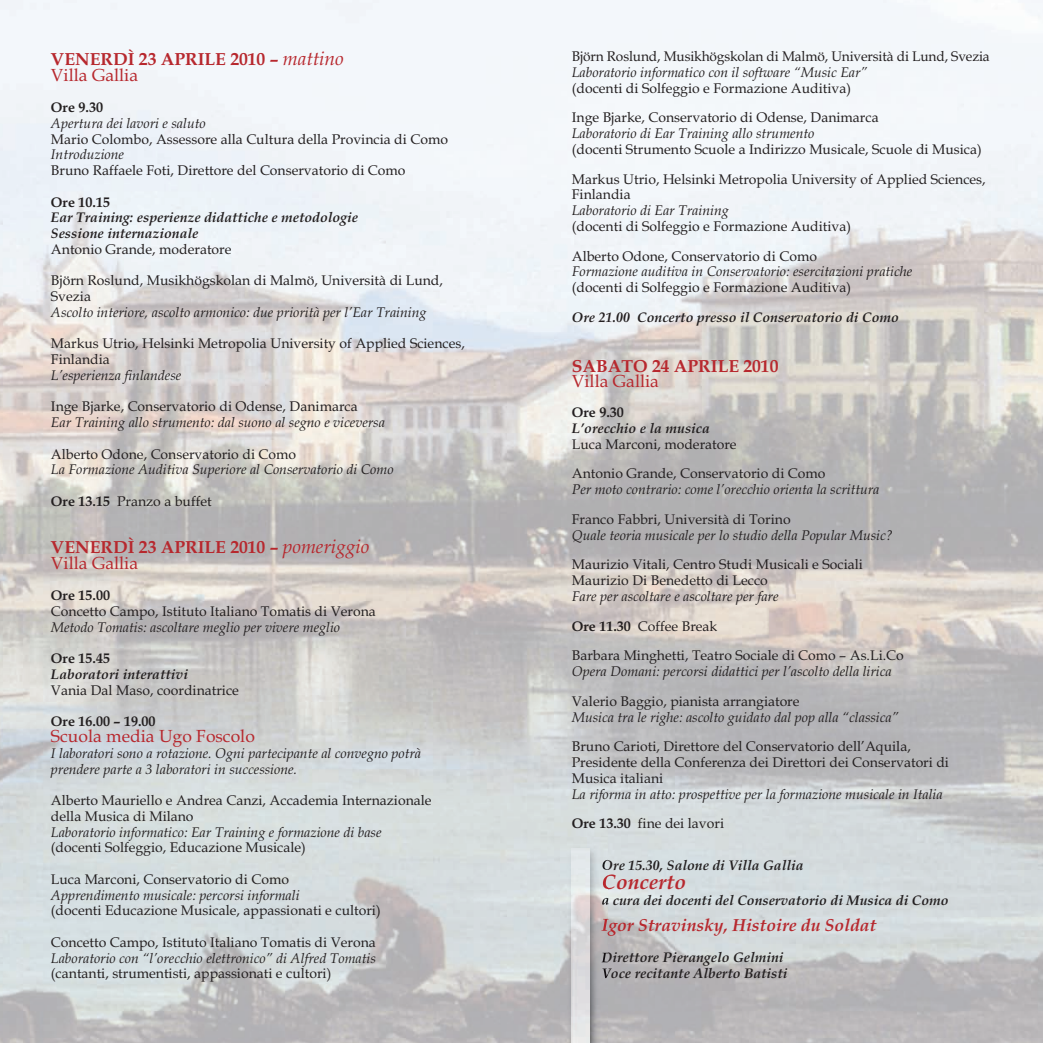
<style>
.page{position:relative;width:1043px;height:1043px;background:#fff}
.page>*{position:absolute;margin:0;border:0;box-sizing:border-box;transform-origin:0 0}
.t1{font:italic 700 21px "Book Antiqua";color:#b7282e}
.t2{font:700 17.5px/15.8px "Book Antiqua";color:#b7282e}
.t3{font:17.5px "Book Antiqua";color:#b7282e}
.t4{font:italic 700 17.5px "Book Antiqua";color:#b7282e}
.t5{font:14px/15.8px "Book Antiqua";color:#231f20}
.t6{font:14px/15.8px "Book Antiqua Italic OTF";color:#231f20}
.t7{font:italic 700 14px/15.8px "Book Antiqua";color:#231f20}
.t8{font:700 14px "Book Antiqua";color:#231f20}
.s1{font-weight:400;font-style:italic;font-size:19.25px}
.s2{font-weight:400}
.s3{font-weight:700}
</style>
<div class="page">
<img style="left:0;top:0;width:1043px;height:1043px">
<img style="left:560px;top:837px;width:48px;height:206px">
<svg style="left:602px;top:860px;width:6px;height:10px"></svg>
<img style="left:603px;top:874px;width:5px;height:15px">
<svg style="left:602px;top:894px;width:6px;height:11px"></svg>
<img style="left:601px;top:919px;width:7px;height:17px">
<svg style="left:602px;top:952px;width:6px;height:10px"></svg>
<svg style="left:602px;top:968px;width:6px;height:10px"></svg>
<img style="left:572px;top:849px;width:17px;height:194px">
<p class="t2" style="left:51px;top:53px;width:294px">VENERDÌ 23 APRILE 2010 – <span class="s1">mattino<br></span><span class="s2">Villa Gallia</span></p>
<p class="t8" style="left:51px;top:102px;width:54px">Ore 9.30</p>
<p class="t6" style="left:51px;top:117px;width:156px">Apertura dei lavori e saluto</p>
<p class="t5" style="left:51px;top:133px;width:399px">Mario Colombo, Assessore alla Cultura della Provincia di Como</p>
<p class="t6" style="left:51px;top:148px;width:75px">Introduzione</p>
<p class="t5" style="left:51px;top:164px;width:356px">Bruno Raffaele Foti, Direttore del Conservatorio di Como</p>
<p class="t8" style="left:51px;top:196px;width:61px">Ore 10.15</p>
<p class="t7" style="left:51px;top:211px;width:309px">Ear Training: esperienze didattiche e metodologie<br>Sessione internazionale</p>
<p class="t5" style="left:51px;top:243px;width:182px">Antonio Grande, moderatore</p>
<p class="t5" style="left:51px;top:274px;width:394px">Björn Roslund, Musikhögskolan di Malmö, Università di Lund,<br>Svezia</p>
<p class="t6" style="left:51px;top:306px;width:377px">Ascolto interiore, ascolto armonico: due priorità per l’Ear Training</p>
<p class="t5" style="left:51px;top:337px;width:415px">Markus Utrio, Helsinki Metropolia University of Applied Sciences,<br>Finlandia</p>
<p class="t6" style="left:51px;top:369px;width:132px">L’esperienza finlandese</p>
<p class="t5" style="left:51px;top:400px;width:308px">Inge Bjarke, Conservatorio di Odense, Danimarca</p>
<p class="t6" style="left:51px;top:416px;width:335px">Ear Training allo strumento: dal suono al segno e viceversa</p>
<p class="t5" style="left:51px;top:448px;width:247px">Alberto Odone, Conservatorio di Como</p>
<p class="t6" style="left:51px;top:463px;width:344px">La Formazione Auditiva Superiore al Conservatorio di Como</p>
<p class="t5" style="left:51px;top:495px;width:162px"><span class="s3">Ore 13.15</span> Pranzo a buffet</p>
<p class="t2" style="left:51px;top:541px;width:320px">VENERDÌ 23 APRILE 2010 – <span class="s1">pomeriggio<br></span><span class="s2">Villa Gallia</span></p>
<p class="t8" style="left:51px;top:590px;width:61px">Ore 15.00</p>
<p class="t5" style="left:51px;top:605px;width:326px">Concetto Campo, Istituto Italiano Tomatis di Verona</p>
<p class="t6" style="left:51px;top:621px;width:291px">Metodo Tomatis: ascoltare meglio per vivere meglio</p>
<p class="t8" style="left:51px;top:653px;width:61px">Ore 15.45</p>
<p class="t7" style="left:51px;top:668px;width:139px">Laboratori interattivi</p>
<p class="t5" style="left:51px;top:684px;width:189px">Vania Dal Maso, coordinatrice</p>
<p class="t8" style="left:51px;top:716px;width:106px">Ore 16.00 – 19.00</p>
<p class="t3" style="left:51px;top:729px;width:205px">Scuola media Ugo Foscolo</p>
<p class="t6" style="left:51px;top:747px;width:372px">I laboratori sono a rotazione. Ogni partecipante al convegno potrà prendere parte a 3 laboratori in successione.</p>
<p class="t5" style="left:51px;top:794px;width:382px">Alberto Mauriello e Andrea Canzi, Accademia Internazionale della Musica di Milano</p>
<p class="t6" style="left:51px;top:826px;width:332px">Laboratorio informatico: Ear Training e formazione di base</p>
<p class="t5" style="left:51px;top:841px;width:256px">(docenti Solfeggio, Educazione Musicale)</p>
<p class="t5" style="left:51px;top:873px;width:240px">Luca Marconi, Conservatorio di Como</p>
<p class="t6" style="left:51px;top:889px;width:250px">Apprendimento musicale: percorsi informali</p>
<p class="t5" style="left:51px;top:904px;width:331px">(docenti Educazione Musicale, appassionati e cultori)</p>
<p class="t5" style="left:51px;top:936px;width:326px">Concetto Campo, Istituto Italiano Tomatis di Verona</p>
<p class="t6" style="left:51px;top:952px;width:326px">Laboratorio con “l’orecchio elettronico” di Alfred Tomatis</p>
<p class="t5" style="left:51px;top:967px;width:282px">(cantanti, strumentisti, appassionati e cultori)</p>
<p class="t5" style="left:572px;top:50px;width:419px">Björn Roslund, Musikhögskolan di Malmö, Università di Lund, Svezia</p>
<p class="t6" style="left:572px;top:66px;width:297px">Laboratorio informatico con il software “Music Ear”</p>
<p class="t5" style="left:572px;top:75px;width:308px;line-height:29.8px">(docenti di Solfeggio e Formazione Auditiva)<br>Inge Bjarke, Conservatorio di Odense, Danimarca</p>
<p class="t6" style="left:572px;top:127px;width:244px">Laboratorio di Ear Training allo strumento</p>
<p class="t5" style="left:572px;top:136px;width:415px;line-height:29.8px">(docenti Strumento Scuole a Indirizzo Musicale, Scuole di Musica)<br>Markus Utrio, Helsinki Metropolia University of Applied Sciences,</p>
<p class="t5" style="left:572px;top:188px;width:60px">Finlandia</p>
<p class="t6" style="left:572px;top:204px;width:158px">Laboratorio di Ear Training</p>
<p class="t5" style="left:572px;top:213px;width:281px;line-height:29.8px">(docenti di Solfeggio e Formazione Auditiva)<br>Alberto Odone, Conservatorio di Como</p>
<p class="t6" style="left:572px;top:265px;width:342px">Formazione auditiva in Conservatorio: esercitazioni pratiche</p>
<p class="t5" style="left:572px;top:281px;width:281px">(docenti di Solfeggio e Formazione Auditiva)</p>
<p class="t7" style="left:572px;top:311px;width:329px">Ore 21.00 Concerto presso il Conservatorio di Como</p>
<p class="t2" style="left:572px;top:360px;width:208px">SABATO 24 APRILE 2010</p>
<p class="t3" style="left:572px;top:375px;width:89px">Villa Gallia</p>
<p class="t8" style="left:572px;top:407px;width:54px">Ore 9.30</p>
<p class="t7" style="left:572px;top:422px;width:140px">L’orecchio e la musica</p>
<p class="t5" style="left:572px;top:431px;width:255px;line-height:29.8px">Luca Marconi, moderatore<br>Antonio Grande, Conservatorio di Como</p>
<p class="t6" style="left:572px;top:483px;width:309px">Per moto contrario: come l’orecchio orienta la scrittura</p>
<p class="t5" style="left:572px;top:513px;width:220px">Franco Fabbri, Università di Torino</p>
<p class="t6" style="left:572px;top:529px;width:322px">Quale teoria musicale per lo studio della Popular Music?</p>
<p class="t5" style="left:572px;top:558px;width:293px">Maurizio Vitali, Centro Studi Musicali e Sociali<br>Maurizio Di Benedetto di Lecco</p>
<p class="t6" style="left:572px;top:590px;width:208px">Fare per ascoltare e ascoltare per fare</p>
<p class="t5" style="left:572px;top:613px;width:333px;line-height:29.8px"><span class="s3">Ore 11.30</span> Coffee Break<br>Barbara Minghetti, Teatro Sociale di Como – As.Li.Co</p>
<p class="t6" style="left:572px;top:665px;width:321px">Opera Domani: percorsi didattici per l’ascolto della lirica</p>
<p class="t5" style="left:572px;top:695px;width:229px">Valerio Baggio, pianista arrangiatore</p>
<p class="t6" style="left:572px;top:711px;width:328px">Musica tra le righe: ascolto guidato dal pop alla “classica”</p>
<p class="t5" style="left:572px;top:740px;width:379px">Bruno Carioti, Direttore del Conservatorio dell’Aquila,<br>Presidente della Conferenza dei Direttori dei Conservatori di<br>Musica italiani</p>
<p class="t6" style="left:572px;top:788px;width:372px">La riforma in atto: prospettive per la formazione musicale in Italia</p>
<p class="t5" style="left:572px;top:817px;width:154px"><span class="s3">Ore 13.30</span> fine dei lavori</p>
<p class="t7" style="left:602px;top:858px;width:203px">Ore 15.30, Salone di Villa Gallia</p>
<h1 class="t1" style="left:602px;top:873px;width:86px">Concerto</h1>
<p class="t7" style="left:602px;top:893px;width:349px">a cura dei docenti del Conservatorio di Musica di Como</p>
<p class="t4" style="left:602px;top:918px;width:276px">Igor Stravinsky, Histoire du Soldat</p>
<p class="t7" style="left:602px;top:951px;width:188px">Direttore Pierangelo Gelmini<br>Voce recitante Alberto Batisti</p>
</div>
